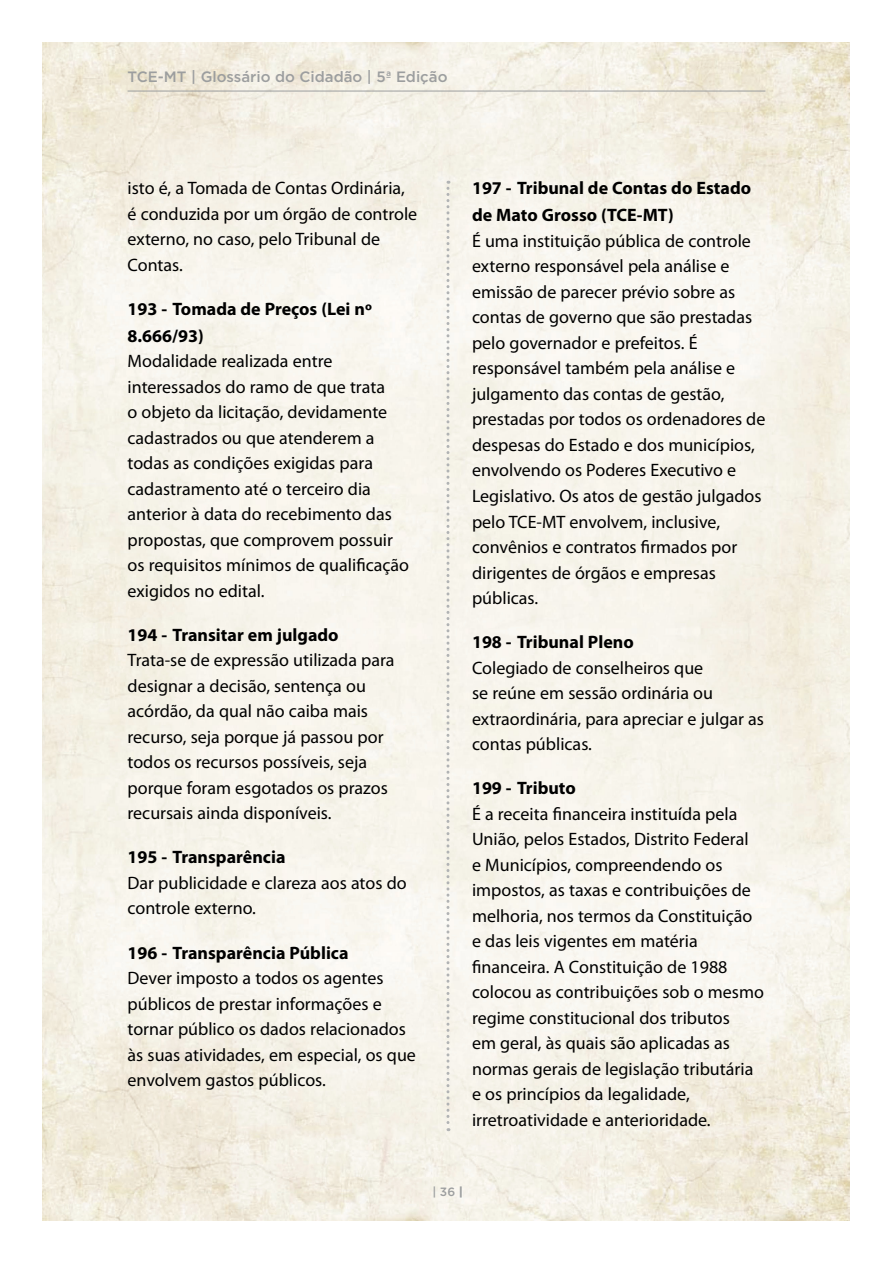
<style>
.page{position:relative;width:893px;height:1263px;background:#fff}
.page>*{position:absolute;margin:0;border:0;box-sizing:border-box;transform-origin:0 0}
.t1{font:18px/25.5px "Myriad Pro";color:#000}
.t2{font:700 18px/27px "Myriad Pro";color:#000}
.t3{font:500 15px "Gotham";color:#9c9e9f}
.t4{font:500 12px "Gotham";color:#9c9e9f}
.s1{font-weight:900}
</style>
<div class="page">
<img style="left:43px;top:43px;width:807px;height:1177px">
<hr style="left:128px;top:91px;width:637px;height:1px;background:#9c9e9f">
<svg style="left:446px;top:181px;width:3px;height:950px"></svg>
<p class="t3" style="left:128px;top:67px;width:321px">TCE-MT | Glossário do Cidadão | 5ª Edição</p>
<p class="t1" style="left:128px;top:175px;width:291px">isto é, a Tomada de Contas Ordinária, é conduzida por um órgão de controle externo, no caso, pelo Tribunal de<br>Contas.</p>
<p class="t2" style="left:128px;top:295px;width:246px">193 - Tomada de Preços (Lei nº<br>8.666/93)</p>
<p class="t1" style="left:128px;top:348px;width:283px">Modalidade realizada entre interessados do ramo de que trata<br>o objeto da licitação, devidamente cadastrados ou que atenderem a todas as condições exigidas para cadastramento até o terceiro dia anterior à data do recebimento das propostas, que comprovem possuir os requisitos mínimos de qualificação exigidos no edital.</p>
<p class="t2" style="left:128px;top:621px;width:213px">194 - Transitar em julgado</p>
<p class="t1" style="left:128px;top:647px;width:269px">Trata-se de expressão utilizada para designar a decisão, sentença ou acórdão, da qual não caiba mais recurso, seja porque já passou por todos os recursos possíveis, seja porque foram esgotados os prazos recursais ainda disponíveis.</p>
<p class="t2" style="left:128px;top:843px;width:159px">195 - Transparência</p>
<p class="t1" style="left:128px;top:870px;width:281px">Dar publicidade e clareza aos atos do controle externo.</p>
<p class="t2" style="left:128px;top:938px;width:223px">196 - Transparência Pública</p>
<p class="t1" style="left:128px;top:965px;width:290px">Dever imposto a todos os agentes públicos de prestar informações e tornar público os dados relacionados às suas atividades, em especial, os que envolvem gastos públicos.</p>
<p class="t2" style="left:472px;top:174px;width:281px">197 - Tribunal de Contas do Estado de Mato Grosso (TCE-MT)</p>
<p class="t1" style="left:472px;top:228px;width:295px">É uma instituição pública de controle externo responsável pela análise e emissão de parecer prévio sobre as contas de governo que são prestadas pelo governador e prefeitos. É responsável também pela análise e julgamento das contas de gestão, prestadas por todos os ordenadores de despesas do Estado e dos municípios, envolvendo os Poderes Executivo e Legislativo. Os atos de gestão julgados pelo TCE-MT envolvem, inclusive, convênios e contratos firmados por dirigentes de órgãos e empresas públicas.</p>
<p class="t2" style="left:472px;top:628px;width:163px">198 - Tribunal Pleno</p>
<p class="t1" style="left:472px;top:654px;width:293px">Colegiado de conselheiros que<br>se reúne em sessão ordinária ou extraordinária, para apreciar e julgar as contas públicas.</p>
<p class="t2" style="left:472px;top:774px;width:105px">199 - Tributo</p>
<p class="t1" style="left:472px;top:800px;width:293px">É a receita financeira instituída pela União, pelos Estados, Distrito Federal<br>e Municípios, compreendendo os impostos, as taxas e contribuições de melhoria, nos termos da Constituição e das leis vigentes em matéria financeira. A Constituição de 1988 colocou as contribuições sob o mesmo regime constitucional dos tributos<br>em geral, às quais são aplicadas as normas gerais de legislação tributária e os princípios da legalidade, irretroatividade e anterioridade.</p>
<p class="t4" style="left:432px;top:1184px;width:32px">| 36 <span class="s1">|</span></p>
</div>
